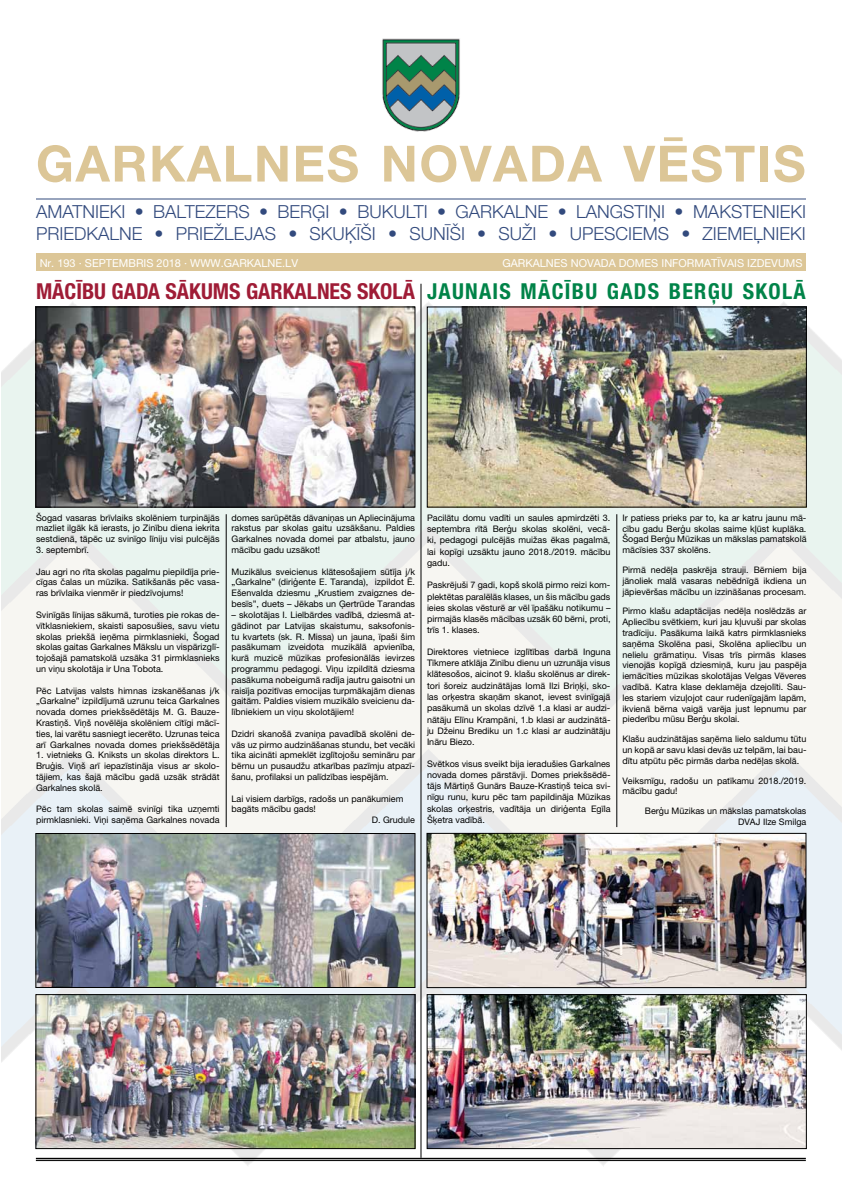
<style>
.page{position:relative;width:842px;height:1191px;background:#fff}
.page>*{position:absolute;margin:0;border:0;box-sizing:border-box;transform-origin:0 0}
.t1{font:700 50px "Helvetica Neue LT Pro";letter-spacing:.03em;color:#dcc697}
.t2{font:700 condensed 22px "Helvetica Neue LT Pro";color:#9f1c36}
.t3{font:700 condensed 22px "Helvetica Neue LT Pro";letter-spacing:.06em;color:#008348}
.t4{font:300 18px/21.6px "Helvetica Neue LT Pro";color:#324a7d}
.t5{font:11px "Helvetica Neue LT Pro";color:#fff}
.t6{font:700 11px "Raleway";color:#fff}
.t7{font:9px/10.8px "Helvetica Neue LT Pro";color:#000;text-align:justify}
.s1{font-family:"Raleway";font-weight:700}
</style>
<div class="page">
<img style="left:2px;top:292px;width:840px;height:874px">
<img style="left:382px;top:38px;width:78px;height:93px">
<hr style="left:36px;top:1157px;width:770px;height:2px;background:#000">
<hr style="left:36px;top:1160px;width:770px;height:1px;background:#000">
<hr style="left:36px;top:199px;width:770px;height:1px;background:#324a7d">
<div style="left:36px;top:254px;width:770px;height:17px;background:#dcc697"></div>
<hr style="left:420px;top:284px;width:1px;height:873px;background:#000">
<hr style="left:226px;top:514px;width:1px;height:313px;background:#000">
<img style="left:38px;top:309px;width:375px;height:196px">
<div style="left:36px;top:307px;width:379px;height:200px;border:1px solid #000"></div>
<img style="left:38px;top:835px;width:375px;height:150px">
<div style="left:36px;top:833px;width:379px;height:154px;border:1px solid #000"></div>
<img style="left:38px;top:996px;width:375px;height:150px">
<div style="left:36px;top:994px;width:379px;height:154px;border:1px solid #000"></div>
<img style="left:429px;top:835px;width:375px;height:150px">
<div style="left:427px;top:833px;width:379px;height:154px;border:1px solid #000"></div>
<img style="left:429px;top:996px;width:375px;height:150px">
<div style="left:427px;top:994px;width:379px;height:154px;border:1px solid #000"></div>
<img style="left:429px;top:309px;width:375px;height:196px">
<div style="left:427px;top:307px;width:379px;height:200px;border:1px solid #000"></div>
<hr style="left:617px;top:514px;width:1px;height:313px;background:#000">
<h1 class="t1" style="left:36px;top:133px;width:771px">GARKALNES NOVADA VĒSTIS</h1>
<h3 class="t4" style="left:36px;top:201px;width:771px">AMATNIEKI • BALTEZERS • BERĢI • BUKULTI • GARKALNE • LANGSTIŅI • MAKSTENIEKI<br>PRIEDKALNE • PRIEŽLEJAS • SKUĶĪŠI • SUNĪŠI • SUŽI • UPESCIEMS • ZIEMEĻNIEKI</h3>
<p class="t5" style="left:40px;top:256px;width:260px">Nr. 193 · SEPTEMBRIS 2018 · www.garkalne.lv</p>
<p class="t6" style="left:594px;top:256px;width:9px">A</p>
<p class="t6" style="left:660px;top:256px;width:13px">IN</p>
<p class="t6" style="left:703px;top:256px;width:32px">ATĪ A</p>
<p class="t5" style="left:502px;top:256px;width:302px">GARKAL<span class="s1">AL</span>NES NOVADA DOMES INFORMATĪVAIS IZDEVUMS</p>
<p class="t6" style="left:510px;top:256px;width:9px">A</p>
<h2 class="t2" style="left:36px;top:278px;width:379px">MĀCĪBU GADA SĀKUMS GARKALNES SKOLĀ</h2>
<h2 class="t3" style="left:427px;top:278px;width:379px">JAUNAIS MĀCĪBU GADS BERĢU SKOLĀ</h2>
<p class="t7" style="left:36px;top:512px;width:185px">Šogad vasaras brīvlaiks skolēniem turpinājās mazliet ilgāk kā ierasts, jo Zinību diena iekrita sestdienā, tāpēc uz svinīgo līniju visi pulcējās</p>
<p class="t7" style="left:36px;top:544px;width:54px">3. septembrī.</p>
<p class="t7" style="left:36px;top:566px;width:185px">Jau agri no rīta skolas pagalmu piepildīja prie&shy;cīgas čalas un mūzika. Satikšanās pēc vasa&shy;ras brīvlaika vienmēr ir piedzīvojums!</p>
<p class="t7" style="left:36px;top:609px;width:185px">Svinīgās līnijas sākumā, turoties pie rokas de&shy;vītklasniekiem, skaisti saposušies, savu vietu skolas priekšā ieņēma pirmklasnieki, Šogad skolas gaitas Garkalnes Mākslu un vispārizglī&shy;tojošajā pamatskolā uzsāka 31 pirmklasnieks un viņu skolotāja ir Una Tobota.</p>
<p class="t7" style="left:36px;top:685px;width:185px">Pēc Latvijas valsts himnas izskanēšanas j/k „Garkalne” izpildījumā uzrunu teica Garkalnes novada domes priekšsēdētājs M. G. Bauze-Krastiņš. Viņš novēlēja skolēniem cītīgi mācī&shy;ties, lai varētu sasniegt iecerēto. Uzrunas teica arī Garkalnes novada domes priekšsēdētāja</p>
<p class="t7" style="left:36px;top:749px;width:185px">1. vietnieks G. Kniksts un skolas direktors L.<br>Bruģis. Viņš arī iepazīstināja visus ar skolo&shy;tājiem, kas šajā mācību gadā uzsāk strādāt Garkalnes skolā.</p>
<p class="t7" style="left:36px;top:803px;width:185px">Pēc tam skolas saimē svinīgi tika uzņemti pirmklasnieki. Viņi saņēma Garkalnes novada</p>
<p class="t7" style="left:232px;top:512px;width:185px">domes sarūpētās dāvaniņas un Apliecinājuma rakstus par skolas gaitu uzsākšanu. Paldies Garkalnes novada domei par atbalstu, jauno mācību gadu uzsākot!</p>
<p class="t7" style="left:232px;top:566px;width:185px">Muzikālus sveicienus klātesošajiem sūtīja j/k „Garkalne” (diriģente E. Taranda), izpildot Ē.<br>Ešenvalda dziesmu „Krustiem zvaigznes de&shy;besīs”, duets – Jēkabs un Ģertrūde Tarandas</p>
<p class="t7" style="left:232px;top:609px;width:185px">– skolotājas I. Lielbārdes vadībā, dziesmā at&shy;gādinot par Latvijas skaistumu, saksofonis&shy;tu kvartets (sk. R. Missa) un jauna, īpaši šim pasākumam izveidota muzikālā apvienība, kurā muzicē mūzikas profesionālās ievirzes programmu pedagogi. Viņu izpildītā dziesma pasākuma nobeigumā radīja jautru gaisotni un raisīja pozitīvas emocijas turpmākajām dienas gaitām. Paldies visiem muzikālo sveicienu da&shy;lībniekiem un viņu skolotājiem!</p>
<p class="t7" style="left:232px;top:728px;width:185px">Dzidri skanošā zvaniņa pavadībā skolēni de&shy;vās uz pirmo audzināšanas stundu, bet vecāki tika aicināti apmeklēt izglītojošu semināru par bērnu un pusaudžu atkarības pazīmju atpazī&shy;šanu, profilaksi un palīdzības iespējām.</p>
<p class="t7" style="left:232px;top:793px;width:173px">Lai visiem darbīgs, radošs un panākumiem</p>
<p class="t7" style="left:232px;top:803px;width:86px">bagāts mācību gads!</p>
<p class="t7" style="left:372px;top:814px;width:45px">D. Grudule</p>
<p class="t7" style="left:427px;top:511px;width:185px;line-height:11.3px">Pacilātu domu vadīti un saules apmirdzēti 3. septembra rītā Berģu skolas skolēni, vecā&shy;ki, pedagogi pulcējās muižas ēkas pagalmā, lai kopīgi uzsāktu jauno 2018./2019. mācību gadu.</p>
<p class="t7" style="left:427px;top:579px;width:185px;line-height:11.3px">Paskrējuši 7 gadi, kopš skolā pirmo reizi kom&shy;plektētas paralēlās klases, un šis mācību gads ieies skolas vēsturē ar vēl īpašāku notikumu – pirmajās klasēs mācības uzsāk 60 bērni, proti, trīs 1. klases.</p>
<p class="t7" style="left:427px;top:646px;width:185px;line-height:11.3px">Direktores vietniece izglītības darbā Inguna Tīkmere atklāja Zinību dienu un uzrunāja visus klātesošos, aicinot 9. klašu skolēnus ar direk&shy;tori šoreiz audzinātājas lomā Ilzi Briņķi, sko&shy;las orķestra skaņām skanot, ievest svinīgajā pasākumā un skolas dzīvē 1.a klasi ar audzi&shy;nātāju Elīnu Krampāni, 1.b klasi ar audzinātā&shy;ju Džeinu Brediku un 1.c klasi ar audzinātāju Ināru Biezo.</p>
<p class="t7" style="left:427px;top:757px;width:185px;line-height:11.3px">Svētkos visus sveikt bija ieradušies Garkalnes novada domes pārstāvji. Domes priekšsēdē&shy;tājs Mārtiņš Gunārs Bauze-Krastiņš teica svi&shy;nīgu runu, kuru pēc tam papildināja Mūzikas skolas orķestris, vadītāja un diriģenta Egīla Šķetra vadībā.</p>
<p class="t7" style="left:622px;top:512px;width:185px">Ir patiess prieks par to, ka ar katru jaunu mā&shy;cību gadu Berģu skolas saime kļūst kuplāka.<br>Šogad Berģu Mūzikas un mākslas pamatskolā mācīsies 337 skolēns.</p>
<p class="t7" style="left:622px;top:564px;width:185px">Pirmā nedēļa paskrēja strauji. Bērniem bija jānoliek malā vasaras nebēdnīgā ikdiena un jāpievēršas mācību un izzināšanas procesam.</p>
<p class="t7" style="left:622px;top:605px;width:185px">Pirmo klašu adaptācijas nedēļa noslēdzās ar Apliecību svētkiem, kuri jau kļuvuši par skolas tradīciju. Pasākuma laikā katrs pirmklasnieks saņēma Skolēna pasi, Skolēna apliecību un nelielu grāmatiņu. Visas trīs pirmās klases vienojās kopīgā dziesmiņā, kuru jau paspēja iemācīties mūzikas skolotājas Velgas Vēveres vadībā. Katra klase deklamēja dzejolīti. Sau&shy;les stariem vizuļojot caur rudenīgajām lapām, ikvienā bērna vaigā varēja just lepnumu par piederību mūsu Berģu skolai.</p>
<p class="t7" style="left:622px;top:733px;width:185px">Klašu audzinātājas saņēma lielo saldumu tūtu un kopā ar savu klasi devās uz telpām, lai bau&shy;dītu atpūtu pēc pirmās darba nedēļas skolā.</p>
<p class="t7" style="left:622px;top:775px;width:185px">Veiksmīgu, radošu un patīkamu 2018./2019. mācību gadu!</p>
<p class="t7" style="left:645px;top:805px;width:163px;text-align:right">Berģu Mūzikas un mākslas pamatskolas<br>DVAJ Ilze Smilga</p>
</div>
